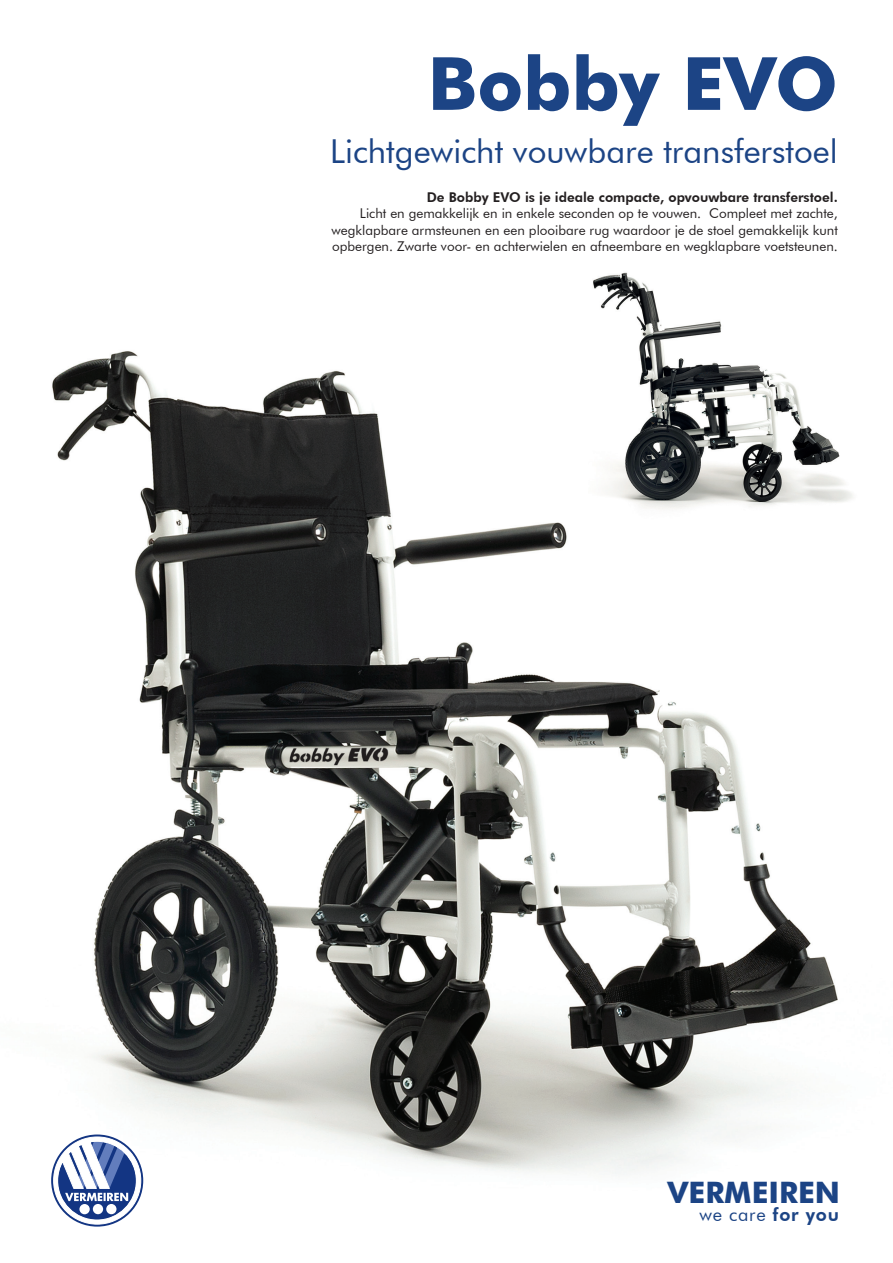
<style>
.page{position:relative;width:893px;height:1263px;background:#fff}
.page>*{position:absolute;margin:0;border:0;box-sizing:border-box;transform-origin:0 0}
.t1{font:700 73.5px "Futura BT";color:#1c4485}
.t2{font:33px "Futura BT";color:#1c4485}
.t3{font:700 29.55px "Futura BT";color:#1c4485}
.t4{font:18.15px "Futura BT";letter-spacing:.04em;color:#1c4485}
.t5{font:13.5px/16.2px "Futura BT";color:#231f20;text-align:justify}
.t6{font:800 13.5px "Futura BT";color:#231f20}
.s1{font-weight:800}
</style>
<div class="page">
<img style="left:51px;top:351px;width:787px;height:876px">
<img style="left:589px;top:272px;width:264px;height:248px">
<svg style="left:53px;top:1136px;width:88px;height:88px"></svg>
<p class="t1" style="left:428px;top:39px;width:412px">Bobby EVO</p>
<p class="t2" style="left:330px;top:131px;width:509px">Lichtgewicht vouwbare transferstoel</p>
<p class="t6" style="left:427px;top:189px;width:413px">De Bobby EVO is je ideale compacte, opvouwbare transferstoel.</p>
<p class="t5" style="left:332px;top:205px;width:508px;text-indent:28px">Licht en gemakkelijk en in enkele seconden op te vouwen. Compleet met zachte, wegklapbare armsteunen en een plooibare rug waardoor je de stoel gemakkelijk kunt opbergen. Zwarte voor- en achterwielen en afneembare en wegklapbare voetsteunen.</p>
<p class="t3" style="left:668px;top:1175px;width:174px">VERMEIREN</p>
<p class="t4" style="left:699px;top:1203px;width:141px">we care <span class="s1">for you</span></p>
</div>
